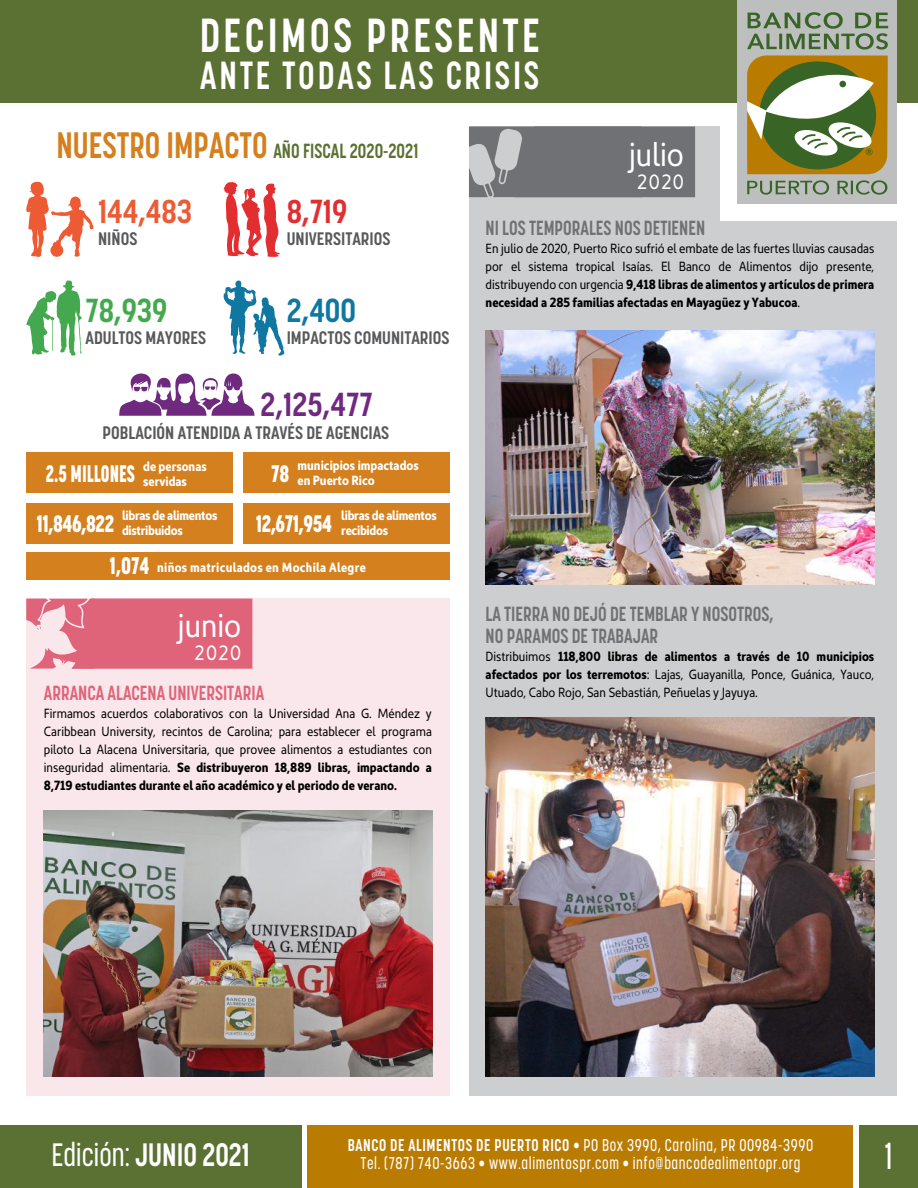
<style>
.page{position:relative;width:918px;height:1188px;background:#fff}
.page>*{position:absolute;margin:0;border:0;box-sizing:border-box;transform-origin:0 0}
.t1{font:700 47.4px "Korolev Condensed";letter-spacing:.08em;color:#fff;scale:.89 1}
.t2{font:700 38.85px "Korolev Condensed";letter-spacing:.08em;color:#fff;scale:.89 1}
.t3{font:500 37.2px "Korolev Condensed";color:#fff;scale:.89 1}
.t4{font:33.9px "Kyrial Sans Pro Regular Cond";color:#fff}
.t5{font:33.6px "Kyrial Sans Pro Regular Cond";color:#fff}
.t6{font:700 33px "Korolev Condensed";color:#6f297e}
.t7{font:700 33px "Korolev Condensed";color:#ed5b34}
.t8{font:700 33px "Korolev Condensed";color:#44a94e}
.t9{font:700 33px "Korolev Condensed";color:#e32e31}
.t10{font:700 33px "Korolev Condensed";color:#1077a0}
.t11{font:700 32.1px "Korolev Condensed";color:#fff;scale:.89 1}
.t12{font:800 23.7px "Korolev Condensed";letter-spacing:-.02em;color:#fff;scale:.89 1}
.t13{font:800 23.7px "Korolev Condensed";color:#fff;scale:.77 1}
.t14{font:21px "Kyrial Sans Pro Regular Cond";letter-spacing:.08em;color:#fff}
.t15{font:700 20.25px/21.6px "Korolev Condensed";color:#707175;scale:.89 1}
.t16{font:700 20.25px "Korolev Condensed";color:#5b7133;scale:.89 1}
.t17{font:700 20.25px "Korolev Condensed";color:#e06479;scale:.89 1}
.t18{font:700 18px "Korolev Condensed";color:#58595b}
.t19{font:500 16.95px/18px "Korolev Condensed";letter-spacing:.04em;color:#fff;text-align:center;scale:.89 1}
.t20{font:13.5px/18px "Kyrial Sans Pro Regular Cond";color:#000}
.t21{font:13.5px/18px "Kyrial Sans Pro Bold Cond";color:#000}
.t22{font:13.5px/15px "Kyrial Sans Pro Bold Cond";letter-spacing:-.02em;color:#fff}
.t23{font:13.5px/15px "Kyrial Sans Pro Bold Cond";color:#fff}
.t24{font:13.5px "Kyrial Sans Pro Bold Cond";letter-spacing:.02em;color:#fff}
.s1{font-size:36.45px;color:#d5801e}
.s2{font-family:"Korolev Condensed";font-weight:800;font-size:23.7px}
.s3{font-family:"Kyrial Sans Pro Regular Cond"}
.s4{font-family:"Kyrial Sans Pro Bold Cond"}
.s5{font-weight:500}
.s6{font-weight:700}
</style>
<div class="page">
<div style="left:0;top:0;width:918px;height:103px;background:#5b7133"></div>
<div style="left:737px;top:0;width:160px;height:204px;background:#bdbebe"></div>
<svg style="left:747px;top:180px;width:140px;height:15px"></svg>
<svg style="left:747px;top:12px;width:141px;height:162px"></svg>
<div style="left:0;top:1125px;width:301px;height:63px;background:#5b7133"></div>
<div style="left:308px;top:1125px;width:545px;height:63px;background:#ba7c00"></div>
<div style="left:860px;top:1125px;width:58px;height:63px;background:#5b7133"></div>
<svg style="left:26px;top:182px;width:68px;height:75px"></svg>
<div style="left:469px;top:127px;width:251px;height:95px;background:#cdcecf"></div>
<svg style="left:469px;top:126px;width:226px;height:71px;background:#7a7b7f"></svg>
<div style="left:469px;top:221px;width:427px;height:875px;background:#cdcecf"></div>
<div style="left:26px;top:599px;width:424px;height:497px;background:#fae7eb"></div>
<svg style="left:26px;top:598px;width:226px;height:71px;background:#e37689"></svg>
<img style="left:43px;top:811px;width:390px;height:265px">
<img style="left:485px;top:330px;width:390px;height:254px">
<img style="left:485px;top:718px;width:390px;height:358px">
<div style="left:26px;top:552px;width:424px;height:27px;background:#d5801e"></div>
<div style="left:26px;top:503px;width:207px;height:40px;background:#d5801e"></div>
<div style="left:243px;top:503px;width:207px;height:40px;background:#d5801e"></div>
<div style="left:243px;top:453px;width:207px;height:40px;background:#d5801e"></div>
<div style="left:26px;top:453px;width:207px;height:40px;background:#d5801e"></div>
<svg style="left:26px;top:280px;width:56px;height:76px"></svg>
<svg style="left:223px;top:182px;width:57px;height:75px"></svg>
<svg style="left:223px;top:280px;width:61px;height:76px"></svg>
<svg style="left:119px;top:373px;width:136px;height:43px"></svg>
<h1 class="t1" style="left:200px;top:7px;width:384px">DECIMOS PRESENTE</h1>
<h2 class="t2" style="left:200px;top:53px;width:382px">ANTE TODAS LAS CRISIS</h2>
<h3 class="t16" style="left:57px;top:139px;width:408px"><span class="s1">NUESTRO IMPACTO</span> AÑO FISCAL 2020-2021</h3>
<h3 class="t4" style="left:629px;top:131px;width:57px">julio</h3>
<h3 class="t14" style="left:638px;top:167px;width:48px">2020</h3>
<h3 class="t7" style="left:98px;top:192px;width:96px">144,483</h3>
<h3 class="t18" style="left:98px;top:228px;width:41px">NIÑOS</h3>
<h3 class="t8" style="left:86px;top:291px;width:83px">78,939</h3>
<h3 class="t18" style="left:86px;top:327px;width:122px">ADULTOS MAYORES</h3>
<h3 class="t9" style="left:287px;top:192px;width:62px">8,719</h3>
<h3 class="t18" style="left:287px;top:228px;width:105px">UNIVERSITARIOS</h3>
<h3 class="t10" style="left:287px;top:291px;width:71px">2,400</h3>
<h3 class="t18" style="left:287px;top:327px;width:164px">IMPACTOS COMUNITARIOS</h3>
<h3 class="t6" style="left:261px;top:385px;width:114px">2,125,477</h3>
<h3 class="t18" style="left:103px;top:422px;width:288px">POBLACIÓN ATENDIDA A TRAVÉS DE AGENCIAS</h3>
<h3 class="t12" style="left:271px;top:459px;width:22px">78</h3>
<p class="t23" style="left:298px;top:457px;width:123px">municipios impactados</p>
<p class="t23" style="left:143px;top:458px;width:65px">de personas servidas</p>
<h3 class="t13" style="left:46px;top:459px;width:117px">2.5 MILLONES</h3>
<p class="t23" style="left:298px;top:472px;width:79px">en Puerto Rico</p>
<h3 class="t12" style="left:36px;top:510px;width:89px">11,846,822</h3>
<p class="t22" style="left:122px;top:507px;width:97px">libras de alimentos distribuidos</p>
<h3 class="t12" style="left:256px;top:510px;width:87px">12,671,954</h3>
<p class="t22" style="left:341px;top:507px;width:97px">libras de alimentos recibidos</p>
<p class="t24" style="left:110px;top:557px;width:258px"><span class="s2">1,074</span> niños matriculados en Mochila Alegre</p>
<h3 class="t5" style="left:178px;top:603px;width:65px">junio</h3>
<h3 class="t14" style="left:195px;top:638px;width:48px">2020</h3>
<h3 class="t17" style="left:44px;top:681px;width:249px">ARRANCA ALACENA UNIVERSITARIA</h3>
<p class="t20" style="left:44px;top:704px;width:389px;text-align:justify">Firmamos acuerdos colaborativos con la Universidad Ana G. Méndez y Caribbean University, recintos de Carolina; para establecer el programa piloto La Alacena Universitaria, que provee alimentos a estudiantes con</p>
<p class="t21" style="left:44px;top:757px;width:389px"><span class="s3">inseguridad alimentaria.</span> Se distribuyeron 18,889 libras, impactando a<br>8,719 estudiantes durante el año académico y el periodo de verano.</p>
<h3 class="t15" style="left:486px;top:217px;width:248px">NI LOS TEMPORALES NOS DETIENEN</h3>
<p class="t20" style="left:486px;top:239px;width:390px">En julio de 2020, Puerto Rico sufrió el embate de las fuertes lluvias causadas por el sistema tropical Isaías. El Banco de Alimentos dijo presente,</p>
<p class="t21" style="left:486px;top:275px;width:390px"><span class="s3">distribuyendo con urgencia</span> 9,418 libras de alimentos y artículos de primera necesidad a 285 familias afectadas en Mayagüez y Yabucoa<span class="s3">.</span></p>
<h3 class="t15" style="left:486px;top:603px;width:325px">LA TIERRA NO DEJÓ DE TEMBLAR Y NOSOTROS,<br>NO PARAMOS DE TRABAJAR</h3>
<p class="t21" style="left:486px;top:646px;width:390px"><span class="s3">Distribuimos</span> 118,800 libras de alimentos a través de 10 municipios</p>
<p class="t20" style="left:486px;top:664px;width:390px"><span class="s4">afectados por los terremotos</span>: Lajas, Guayanilla, Ponce, Guánica, Yauco,<br>Utuado, Cabo Rojo, San Sebastián, Peñuelas y Jayuya.</p>
<h3 class="t11" style="left:51px;top:1135px;width:225px"><span class="s5">Edición:</span> JUNIO 2021</h3>
<p class="t19" style="left:348px;top:1136px;width:524px"><span class="s6">BANCO DE ALIMENTOS DE PUERTO RICO</span> • PO Box 3990, Carolina, PR 00984-3990<br>Tel. (787) 740-3663 • www.alimentospr.com • info@bancodealimentopr.org</p>
<h3 class="t3" style="left:885px;top:1134px;width:11px">1</h3>
</div>
